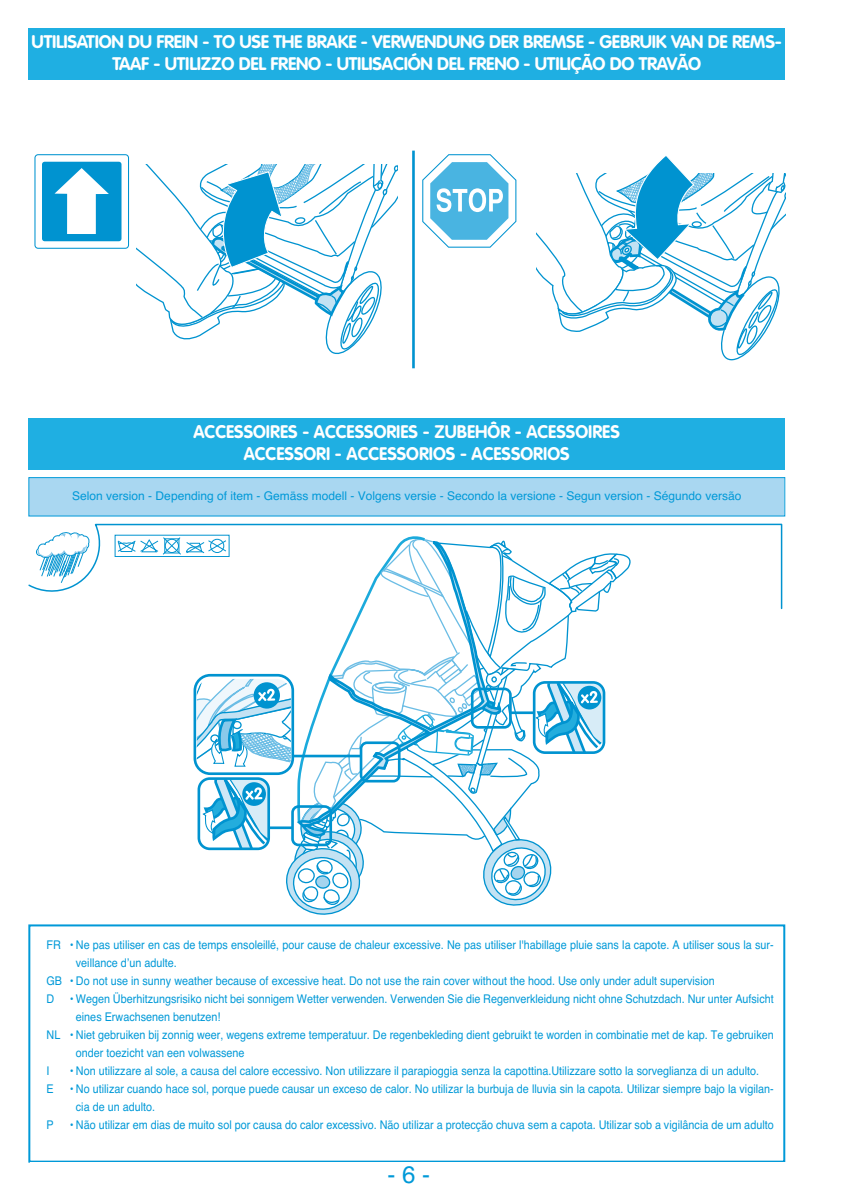
<style>
.page{position:relative;width:842px;height:1191px;background:#fff}
.page>*{position:absolute;margin:0;border:0;box-sizing:border-box;transform-origin:0 0}
.t1{font:24px "Helvetica";color:#0099d8}
.t2{font:700 18px/21.6px "VAG Rounded";letter-spacing:-.015em;color:#fff;text-align:center}
.t3{font:12px/18px "Helvetica";color:#0099d8;scale:.9 1}
.t4{font:12px "Helvetica";color:#0099d8}
</style>
<div class="page">
<div style="left:28px;top:924px;width:757px;height:238px;border:2px solid #0099d8"></div>
<div style="left:28px;top:418px;width:757px;height:51px;background:#1fafe2"></div>
<div style="left:29px;top:478px;width:755px;height:37px;background:#a9d7f1"></div>
<div style="left:28px;top:477px;width:757px;height:39px;border:1px solid #0099d8"></div>
<svg style="left:28px;top:523px;width:754px;height:87px"></svg>
<div style="left:28px;top:28px;width:757px;height:51px;background:#1fafe2"></div>
<svg style="left:422px;top:154px;width:95px;height:94px"></svg>
<hr style="left:412px;top:151px;width:3px;height:217px;background:#0093d0">
<div style="left:34px;top:154px;width:95px;height:95px;border:1px solid #0093d0;border-radius:3px"></div>
<div style="left:42px;top:162px;width:79px;height:79px;background:#0093d0;border-radius:3px"></div>
<svg style="left:55px;top:168px;width:54px;height:66px"></svg>
<svg style="left:137px;top:164px;width:260px;height:191px"></svg>
<svg style="left:537px;top:156px;width:249px;height:205px"></svg>
<svg style="left:117px;top:526px;width:519px;height:388px"></svg>
<div style="left:115px;top:535px;width:114px;height:22px;border:1px solid #0093d0"></div>
<h2 class="t2" style="left:32px;top:32px;width:752px">UTILISATION DU FREIN - TO USE THE BRAKE - VERWENDUNG DER BREMSE - GEBRUIK VAN DE REMS-<br>TAAF - UTILIZZO DEL FRENO - UTILISACIÓN DEL FRENO - UTILIÇÃO DO TRAVÃO</h2>
<h2 class="t2" style="left:193px;top:422px;width:428px">ACCESSOIRES - ACCESSORIES - ZUBEHÔR - ACESSOIRES<br>ACCESSORI - ACCESSORIOS - ACESSORIOS</h2>
<p class="t4" style="left:72px;top:489px;width:671px">Selon version - Depending of item - Gemäss modell - Volgens versie - Secondo la versione - Segun version - Ségundo versão</p>
<p class="t3" style="left:47px;top:935px;width:809px">FR • Ne pas utiliser en cas de temps ensoleillé, pour cause de chaleur excessive. Ne pas utiliser l'habillage pluie sans la capote. A utiliser sous la sur-</p>
<p class="t3" style="left:76px;top:953px;width:114px">veillance d’un adulte.</p>
<p class="t3" style="left:47px;top:971px;width:744px">GB • Do not use in sunny weather because of excessive heat. Do not use the rain cover without the hood. Use only under adult supervision</p>
<p class="t3" style="left:47px;top:989px;width:809px">D • Wegen Überhitzungsrisiko nicht bei sonnigem Wetter verwenden. Verwenden Sie die Regenverkleidung nicht ohne Schutzdach. Nur unter Aufsicht</p>
<p class="t3" style="left:76px;top:1007px;width:162px">eines Erwachsenen benutzen!</p>
<p class="t3" style="left:47px;top:1025px;width:809px">NL • Niet gebruiken bij zonnig weer, wegens extreme temperatuur. De regenbekleding dient gebruikt te worden in combinatie met de kap. Te gebruiken</p>
<p class="t3" style="left:76px;top:1043px;width:189px">onder toezicht van een volwassene</p>
<p class="t3" style="left:47px;top:1061px;width:5px">I</p>
<p class="t3" style="left:69px;top:1061px;width:768px">• Non utilizzare al sole, a causa del calore eccessivo. Non utilizzare il parapioggia senza la capottina.Utilizzare sotto la sorveglianza di un adulto.</p>
<p class="t3" style="left:47px;top:1079px;width:10px">E</p>
<p class="t3" style="left:76px;top:1079px;width:777px;text-indent:-7px">• No utilizar cuando hace sol, porque puede causar un exceso de calor. No utilizar la burbuja de lluvia sin la capota. Utilizar siempre bajo la vigilan&shy;cia de un adulto.</p>
<p class="t3" style="left:47px;top:1115px;width:10px">P</p>
<p class="t3" style="left:69px;top:1115px;width:784px">• Não utilizar em dias de muito sol por causa do calor excessivo. Não utilizar a protecção chuva sem a capota. Utilizar sob a vigilância de um adulto</p>
<h1 class="t1" style="left:387px;top:1160px;width:44px">-6-</h1>
</div>
